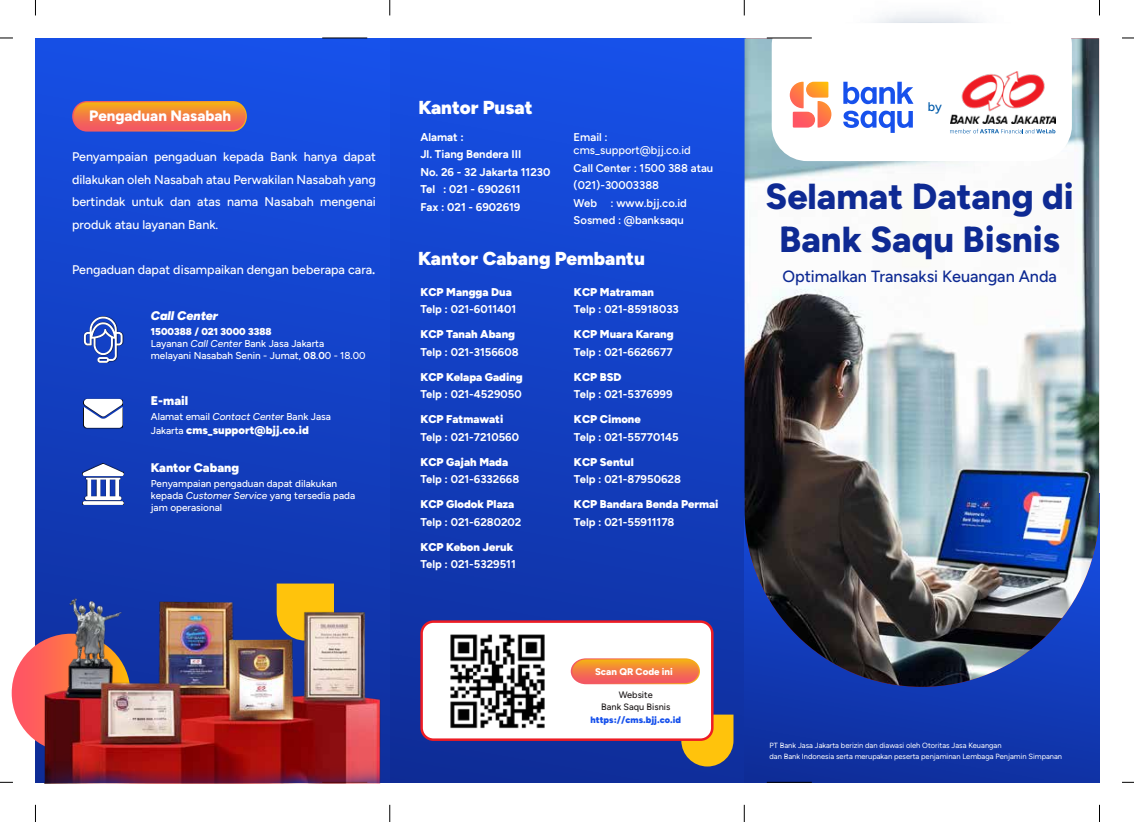
<style>
.page{position:relative;width:1134px;height:822px;background:#fff}
.page>*{position:absolute;margin:0;border:0;box-sizing:border-box;transform-origin:0 0}
.t1{font:800 36.12px/43.4px "Figtree";color:#0e2a93;text-align:center}
.t2{font:900 18.75px "Figtree";color:#fff}
.t3{font:500 16.25px "Figtree";color:#0e2a93}
.t4{font:800 15px "Figtree";color:#fff}
.t5{font:500 12.5px/22.5px "Figtree";color:#fff;text-align:justify}
.t6{font:900 12.5px "Figtree";color:#fff}
.t7{font:italic 900 12.5px "Figtree";color:#fff}
.t8{font:500 12.5px "Figtree";color:#005baa}
.t9{font:700 11.25px/17.5px "Figtree";color:#fff}
.t10{font:900 11.25px "Figtree";color:#fff}
.t11{font:600 11.25px/17.5px "Figtree";color:#fff}
.t12{font:500 11.25px "Figtree";color:#fff}
.t13{font:500 10px/12px "Figtree";color:#fff}
.t14{font:800 9.62px "Figtree";color:#fff}
.t15{font:500 9.12px/12.6px "Figtree";color:#231f20;text-align:center}
.t16{font:900 9.12px "Figtree";color:#1751ec}
.t17{font:7.5px/11.5px "Figtree";color:#fff}
.s1{font-weight:700}
.s2{font-weight:900}
.s3{font-style:italic}
.s4{font-weight:500;font-size:10px}
</style>
<div class="page">
<svg style="left:35px;top:38px;width:355px;height:535px;background:#1343cb"></svg>
<svg style="left:72px;top:101px;width:175px;height:31px"></svg>
<div style="left:74px;top:102px;width:172px;height:28px;background:linear-gradient(to bottom,#f4ac19,#f35268);border-radius:14px"></div>
<div style="left:12px;top:633px;width:118px;height:119px;background:#ff5762;border-radius:59px"></div>
<div style="left:390px;top:38px;width:355px;height:744px;background:linear-gradient(to bottom,#1751e9,#0f2d98)"></div>
<div style="left:744px;top:493px;width:354px;height:289px;background:linear-gradient(to right,#0f31a1,#1138b0)"></div>
<img style="left:744px;top:38px;width:354px;height:649px">
<img style="left:831px;top:12px;width:192px;height:168px">
<svg style="left:771px;top:23px;width:300px;height:138px"></svg>
<svg style="left:681px;top:714px;width:52px;height:52px;background:#dbab21"></svg>
<div style="left:421px;top:621px;width:291px;height:118px;background:#fff;border-radius:12px"></div>
<div style="left:420px;top:620px;width:293px;height:121px;border:2px solid #ed1c24;border-radius:12px"></div>
<svg style="left:570px;top:658px;width:130px;height:26px;background:#f4854f"></svg>
<img style="left:84px;top:394px;width:38px;height:39px">
<svg style="left:84px;top:399px;width:39px;height:29px"></svg>
<svg style="left:83px;top:464px;width:41px;height:41px"></svg>
<img style="left:80px;top:316px;width:46px;height:47px">
<svg style="left:84px;top:316px;width:39px;height:47px"></svg>
<svg style="left:843px;top:82px;width:70px;height:22px"></svg>
<svg style="left:843px;top:111px;width:69px;height:22px"></svg>
<svg style="left:789px;top:82px;width:42px;height:46px"></svg>
<img style="left:949px;top:71px;width:106px;height:53px">
<svg style="left:949px;top:129px;width:106px;height:4px"></svg>
<svg style="left:389px;top:0;width:1px;height:15px"></svg>
<hr style="left:322px;top:38px;width:45px;height:1px;background:#000">
<svg style="left:389px;top:805px;width:1px;height:17px"></svg>
<svg style="left:744px;top:0;width:1px;height:15px"></svg>
<hr style="left:766px;top:38px;width:45px;height:1px;background:#000">
<hr style="left:766px;top:782px;width:45px;height:1px;background:#000">
<svg style="left:744px;top:805px;width:1px;height:17px"></svg>
<svg style="left:35px;top:0;width:1px;height:15px"></svg>
<svg style="left:0;top:38px;width:13px;height:1px"></svg>
<svg style="left:0;top:782px;width:13px;height:1px"></svg>
<svg style="left:35px;top:805px;width:1px;height:17px"></svg>
<svg style="left:1099px;top:0;width:1px;height:15px"></svg>
<svg style="left:1099px;top:805px;width:1px;height:17px"></svg>
<img style="left:450px;top:634px;width:95px;height:95px">
<img style="left:27px;top:573px;width:371px;height:210px">
<h3 class="t4" style="left:89px;top:106px;width:143px">Pengaduan Nasabah</h3>
<p class="t5" style="left:72px;top:146px;width:305px">Penyampaian pengaduan kepada Bank hanya dapat dilakukan oleh Nasabah atau Perwakilan Nasabah yang bertindak untuk dan atas nama Nasabah mengenai produk atau layanan Bank.</p>
<p class="t5" style="left:72px;top:258px;width:305px">Pengaduan dapat disampaikan dengan beberapa cara<span class="s1">.</span></p>
<p class="t7" style="left:151px;top:308px;width:69px">Call Center</p>
<p class="t13" style="left:151px;top:325px;width:216px"><span class="s2">1500388 / 021 3000 3388<br></span>Layanan <span class="s3">Call Center</span> Bank Jasa Jakarta melayani Nasabah Senin - Jumat, <span class="s1">08</span>.<span class="s1">0</span>0 - 18.00</p>
<p class="t6" style="left:151px;top:393px;width:39px">E-mail</p>
<p class="t13" style="left:151px;top:411px;width:182px">Alamat email <span class="s3">Contact Center</span> Bank Jasa</p>
<p class="t10" style="left:151px;top:423px;width:159px"><span class="s4">Jakarta</span> cms_support@bjj.co.id</p>
<p class="t6" style="left:151px;top:459px;width:90px">Kantor Cabang</p>
<p class="t13" style="left:151px;top:477px;width:206px">Penyampaian pengaduan dapat dilakukan kepada <span class="s3">Customer Service</span> yang tersedia pada jam operasional</p>
<h2 class="t2" style="left:418px;top:95px;width:116px">Kantor Pusat</h2>
<p class="t9" style="left:420px;top:128px;width:132px">Alamat :<br>Jl. Tiang Bendera III<br>No. 26 - 32 Jakarta 11230<br>Tel : 021 - 6902611<br>Fax : 021 - 6902619</p>
<p class="t11" style="left:573px;top:128px;width:36px">Email :</p>
<p class="t12" style="left:573px;top:144px;width:118px">cms_support@bjj.co.id</p>
<p class="t11" style="left:573px;top:159px;width:141px">Call Center : 1500 388 atau (021)-30003388<br>Web : www.bjj.co.id<br>Sosmed : @banksaqu</p>
<h2 class="t2" style="left:418px;top:247px;width:228px">Kantor Cabang Pembantu</h2>
<p class="t10" style="left:420px;top:285px;width:93px">KCP Mangga Dua</p>
<p class="t9" style="left:420px;top:300px;width:97px">Telp : 021-6011401</p>
<p class="t10" style="left:420px;top:327px;width:96px">KCP Tanah Abang</p>
<p class="t9" style="left:420px;top:343px;width:100px">Telp : 021-3156608</p>
<p class="t10" style="left:420px;top:370px;width:104px">KCP Kelapa Gading</p>
<p class="t9" style="left:420px;top:385px;width:103px">Telp : 021-4529050</p>
<p class="t10" style="left:420px;top:412px;width:84px">KCP Fatmawati</p>
<p class="t9" style="left:420px;top:428px;width:100px">Telp : 021-7210560</p>
<p class="t10" style="left:420px;top:455px;width:89px">KCP Gajah Mada</p>
<p class="t9" style="left:420px;top:470px;width:100px">Telp : 021-6332668</p>
<p class="t10" style="left:420px;top:497px;width:95px">KCP Glodok Plaza</p>
<p class="t9" style="left:420px;top:513px;width:103px">Telp : 021-6280202</p>
<p class="t10" style="left:420px;top:540px;width:94px">KCP Kebon Jeruk</p>
<p class="t9" style="left:420px;top:555px;width:97px">Telp : 021-5329511</p>
<p class="t10" style="left:574px;top:285px;width:82px">KCP Matraman</p>
<p class="t9" style="left:574px;top:300px;width:106px">Telp : 021-85918033</p>
<p class="t10" style="left:574px;top:327px;width:101px">KCP Muara Karang</p>
<p class="t9" style="left:574px;top:343px;width:100px">Telp : 021-6626677</p>
<p class="t10" style="left:574px;top:370px;width:49px">KCP BSD</p>
<p class="t9" style="left:574px;top:385px;width:100px">Telp : 021-5376999</p>
<p class="t10" style="left:574px;top:412px;width:68px">KCP Cimone</p>
<p class="t9" style="left:574px;top:428px;width:106px">Telp : 021-55770145</p>
<p class="t10" style="left:574px;top:455px;width:61px">KCP Sentul</p>
<p class="t9" style="left:574px;top:470px;width:108px">Telp : 021-87950628</p>
<p class="t10" style="left:574px;top:497px;width:146px">KCP Bandara Benda Permai</p>
<p class="t9" style="left:574px;top:513px;width:102px">Telp : 021-55911178</p>
<p class="t14" style="left:595px;top:665px;width:79px">Scan QR Code ini</p>
<p class="t15" style="left:601px;top:688px;width:71px">Website<br>Bank Saqu Bisnis</p>
<p class="t16" style="left:590px;top:714px;width:92px">https://cms.bjj.co.id</p>
<p class="t8" style="left:927px;top:100px;width:16px">by</p>
<h1 class="t1" style="left:765px;top:174px;width:310px">Selamat Datang di<br>Bank Saqu Bisnis</h1>
<h3 class="t3" style="left:782px;top:267px;width:276px">Optimalkan Transaksi Keuangan Anda</h3>
<p class="t17" style="left:769px;top:739px;width:294px">PT Bank Jasa Jakarta berizin dan diawasi oleh Otoritas Jasa Keuangan<br>dan Bank Indonesia serta merupakan peserta penjaminan Lembaga Penjamin Simpanan</p>
</div>
